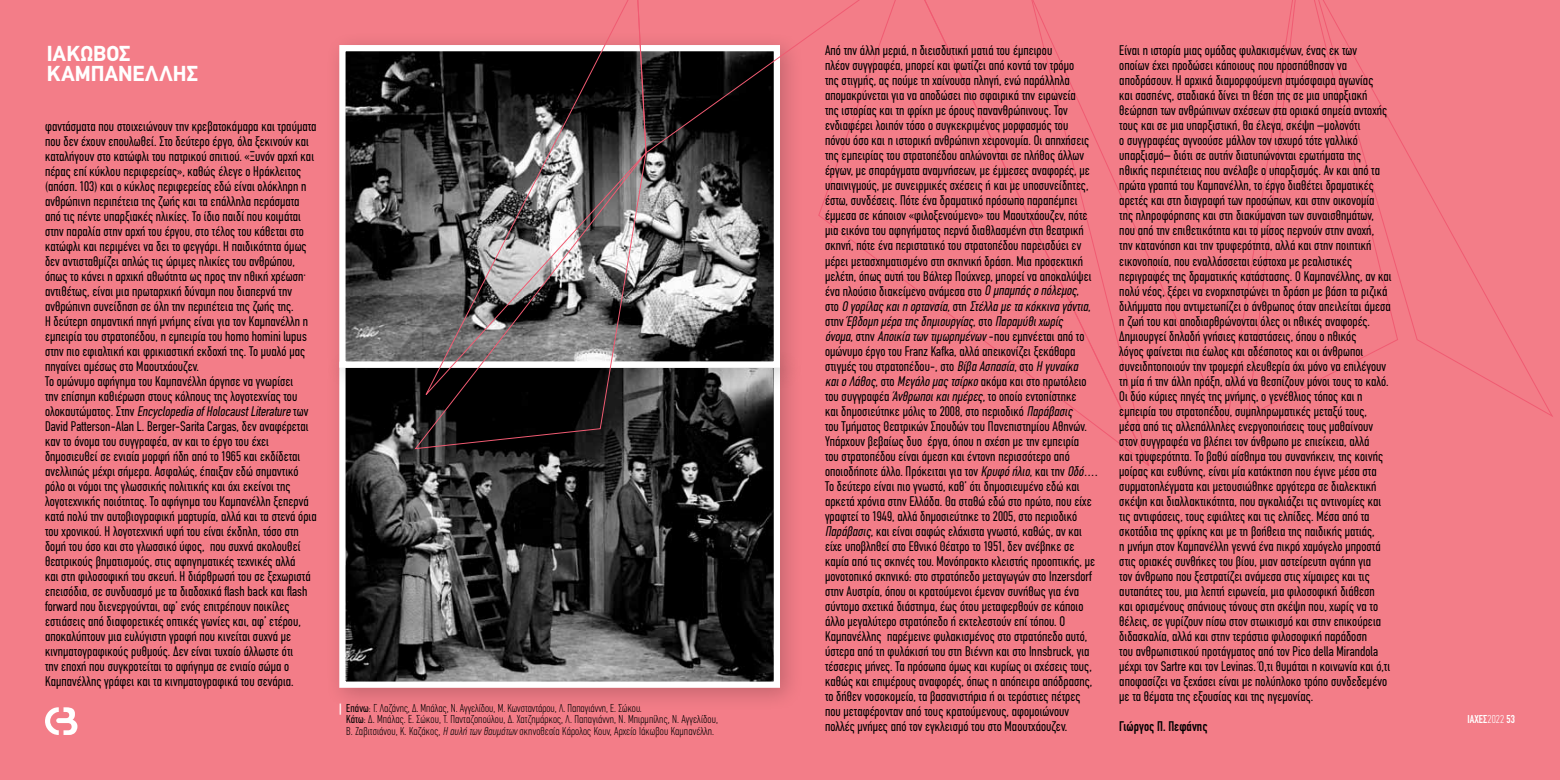
<style>
.page{position:relative;width:1560px;height:780px;background:#fff}
.page>*{position:absolute;margin:0;border:0;box-sizing:border-box;transform-origin:0 0}
.t1{font:700 21.25px/20px "CF Din";color:#fff}
.t2{font:condensed 13.75px/15px "CF Din";letter-spacing:.005em;color:#000}
.t3{font:13.75px "CF Din Condensed";letter-spacing:.005em;color:#000}
.t4{font:300 condensed 11.25px/11.2px "CF Din";letter-spacing:.01em;color:#000}
.t5{font:11.25px "CF Din Condensed";letter-spacing:.01em;color:#fff}
.s1{font-style:italic}
.s2{font-family:"CF Din Condensed";font-weight:700;font-stretch:normal;color:#fff}
.s3{font-weight:400}
.s4{font-family:"CF Din";font-weight:300;font-stretch:condensed}
</style>
<div class="page">
<div style="left:0;top:0;width:1559px;height:780px;background:#f37d88"></div>
<svg style="left:45px;top:707px;width:32px;height:28px"></svg>
<div style="left:324px;top:346px;width:480px;height:366px;background:#000;opacity:.2"></div>
<img style="left:346px;top:392px;width:427px;height:288px">
<div style="left:339px;top:361px;width:441px;height:326px;border:6px solid #fff"></div>
<div style="left:324px;top:30px;width:480px;height:362px;background:#000;opacity:.2"></div>
<img style="left:346px;top:52px;width:427px;height:308px">
<div style="left:339px;top:45px;width:441px;height:322px;border:6px solid #fff"></div>
<svg style="left:423px;top:0;width:213px;height:152px"></svg>
<svg style="left:414px;top:152px;width:233px;height:297px;background:#615e5e"></svg>
<svg style="left:636px;top:0;width:182px;height:154px"></svg>
<svg style="left:818px;top:0;width:332px;height:466px"></svg>
<svg style="left:1397px;top:134px;width:156px;height:283px"></svg>
<svg style="left:1247px;top:0;width:150px;height:417px"></svg>
<h1 class="t1" style="left:47px;top:44px;width:15px">ιακωβοσ καμπανελλησ</h1>
<p class="t2" style="left:45px;top:118px;width:273px">φαντάσματα που στοιχειώνουν την κρεβατοκάμαρα και τραύματα που δεν έχουν επουλωθεί. Στο δεύτερο έργο, όλα ξεκινούν και καταλήγουν στο κατώφλι του πατρικού σπιτιού. «Ξυνόν αρχή και πέρας επί κύκλου περιφερείας», καθώς έλεγε ο Ηράκλειτος (απόσπ. 103) και ο κύκλος περιφερείας εδώ είναι ολόκληρη η ανθρώπινη περιπέτεια της ζωής και τα επάλληλα περάσματα από τις πέντε υπαρξιακές ηλικίες. Το ίδιο παιδί που κοιμάται στην παραλία στην αρχή του έργου, στο τέλος του κάθεται στο κατώφλι και περιμένει να δει το φεγγάρι. Η παιδικότητα όμως δεν αντισταθμίζει απλώς τις ώριμες ηλικίες του ανθρώπου, όπως το κάνει η αρχική αθωότητα ως προς την ηθική χρέωση· αντιθέτως, είναι μια πρωταρχική δύναμη που διαπερνά την ανθρώπινη συνείδηση σε όλη την περιπέτεια της ζωής της.<br>Η δεύτερη σημαντική πηγή μνήμης είναι για τον Καμπανέλλη η εμπειρία του στρατοπέδου, η εμπειρία του homo homini lupus στην πιο εφιαλτική και φρικιαστική εκδοχή της. Το μυαλό μας πηγαίνει αμέσως στο Μαουτχάουζεν.<br>Το ομώνυμο αφήγημα του Καμπανέλλη άργησε να γνωρίσει<br>την επίσημη καθιέρωση στους κόλπους της λογοτεχνίας του<br>ο λ ο κ α υ τ ώ μ α τ ο ς . Σ τ η ν <span class="s1">Encyclopedia ofHolocaustLiterature</span> τ ω ν David Patterson-Alan L. Berger-Sarita Cargas, δεν αναφέρεται καν το όνομα του συγγραφέα, αν και το έργο του έχει δημοσιευθεί σε ενιαία μορφή ήδη από το 1965 και εκδίδεται ανελλιπώς μέχρι σήμερα. Ασφαλώς, έπαιξαν εδώ σημαντικό ρόλο οι νόμοι της γλωσσικής πολιτικής και όχι εκείνοι της λογοτεχνικής ποιότητας. Το αφήγημα του Καμπανέλλη ξεπερνά κατά πολύ την αυτοβιογραφική μαρτυρία, αλλά και τα στενά όρια του χρονικού. Η λογοτεχνική υφή του είναι έκδηλη, τόσο στη δομή του όσο και στο γλωσσικό ύφος, που συχνά ακολουθεί θεατρικούς βηματισμούς, στις αφηγηματικές τεχνικές αλλά<br>και στη φιλοσοφική του σκευή. Η διάρθρωσή του σε ξεχωριστά επεισόδια, σε συνδυασμό με τα διαδοχικά flash back και flash forward που διενεργούνται, αφ’ ενός επιτρέπουν ποικίλες εστιάσεις από διαφορετικές οπτικές γωνίες και, αφ’ ετέρου, αποκαλύπτουν μια ευλύγιστη γραφή που κινείται συχνά με κινηματογραφικούς ρυθμούς. Δεν είναι τυχαίο άλλωστε ότι<br>την εποχή που συγκροτείται το αφήγημα σε ενιαίο σώμα ο Καμπανέλλης γράφει και τα κινηματογραφικά του σενάρια.</p>
<p class="t4" style="left:346px;top:702px;width:373px;text-indent:-7px"><span class="s2">|</span> <span class="s3">Επάνω</span>: Γ. Λαζάνης, Δ. Μπάλας, Ν. Αγγελίδου, Μ. Κωνσταντάρου, Λ. Παπαγιάννη, Ε. Σώκου.<br><span class="s3">Κάτω</span>: Δ. Μπάλας. Ε. Σώκου, Τ. Πανταζοπούλου, Δ. Χατζημάρκος, Λ. Παπαγιάννη, Ν. Μπιρμπίλης, Ν. Αγγελίδου,<br>Β. Ζαβιτσιάνου, Κ. Καζάκος, <span class="s1">Η αυλή τωνθαυμάτων</span>σκηνοθεσία Κάρολος Κουν, Αρχείο Ιάκωβου Καμπανέλλη.</p>
<p class="t2" style="left:825px;top:43px;width:274px">Από την άλλη μεριά, η διεισδυτική ματιά του έμπειρου<br>πλέον συγγραφέα, μπορεί και φωτίζει από κοντά τον τρόμο<br>της στιγμής, ας πούμε τη χαίνουσα πληγή, ενώ παράλληλα απομακρύνεται για να αποδώσει πιο σφαιρικά την ειρωνεία<br>της ιστορίας και τη φρίκη με όρους πανανθρώπινους. Τον ενδιαφέρει λοιπόν τόσο ο συγκεκριμένος μορφασμός του<br>πόνου όσο και η ιστορική ανθρώπινη χειρονομία. Οι απηχήσεις της εμπειρίας του στρατοπέδου απλώνονται σε πλήθος άλλων έργων, με σπαράγματα αναμνήσεων, με έμμεσες αναφορές, με υπαινιγμούς, με συνειρμικές σχέσεις ή και με υποσυνείδητες, έστω, συνδέσεις. Πότε ένα δραματικό πρόσωπο παραπέμπει έμμεσα σε κάποιον «φιλοξενούμενο» του Μαουτχάουζεν, πότε μια εικόνα του αφηγήματος περνά διαθλασμένη στη θεατρική σκηνή, πότε ένα περιστατικό του στρατοπέδου παρεισδύει εν μέρει μετασχηματισμένο στη σκηνική δράση. Μια προσεκτική μελέτη, όπως αυτή του Βάλτερ Πούχνερ, μπορεί να αποκαλύψει ένα πλούσιο διακείμενο ανάμεσα στο <span class="s1">Ο μπαμπάς ο πόλεμος</span>,<br>σ τ ο <span class="s1">Ο γορίλας καιη ορτανσία</span>, σ τ η <span class="s1">Στέλλα με τα κόκκινα γάντια</span>, σ τ η ν <span class="s1">Έβδομη μέρα της δημιουργίας</span>, σ τ ο <span class="s1">Παραμύθιχωρίς<br>όνομα</span>, σ τ η ν <span class="s1">Αποικία τωντιμωρημένων</span>- π ο υ ε μ π ν έ ε τ α ι α π ό τ ο ομώνυμο έργο του Franz Kafka, αλλά απεικονίζει ξεκάθαρα στιγμές του στρατοπέδου-, στο <span class="s1">Βίβα Ασπασία</span>, στο <span class="s1">Η γυναίκα καιο Λάθος</span>, στο <span class="s1">Μεγάλο μας τσίρκο</span> ακόμα και στο πρωτόλειο του συγγραφέα <span class="s1">Άνθρωποικαιημέρες</span>, το οποίο εντοπίστηκε<br>και δημοσιεύτηκε μόλις το 2008, στο περιοδικό <span class="s1">Παράβασις<br></span>του Τμήματος Θεατρικών Σπουδών του Πανεπιστημίου Αθηνών.<br>Υπάρχουν βεβαίως δυο έργα, όπου η σχέση με την εμπειρία<br>του στρατοπέδου είναι άμεση και έντονη περισσότερο από οποιοδήποτε άλλο. Πρόκειται για τον <span class="s1">Κρυφό ήλιο</span>, και την <span class="s1">Οδό…</span>.<br>Το δεύτερο είναι πιο γνωστό, καθ’ ότι δημοσιευμένο εδώ και αρκετά χρόνια στην Ελλάδα. Θα σταθώ εδώ στο πρώτο, που είχε γραφτεί το 1949, αλλά δημοσιεύτηκε το 2005, στο περιοδικό <span class="s1">Παράβασις</span>, και είναι σαφώς ελάχιστα γνωστό, καθώς, αν και είχε υποβληθεί στο Εθνικό Θέατρο το 1951, δεν ανέβηκε σε καμία από τις σκηνές του. Μονόπρακτο κλειστής προοπτικής, με μονοτοπικό σκηνικό: στο στρατόπεδο μεταγωγών στο Inzersdorf στην Αυστρία, όπου οι κρατούμενοι έμεναν συνήθως για ένα σύντομο σχετικά διάστημα, έως ότου μεταφερθούν σε κάποιο άλλο μεγαλύτερο στρατόπεδο ή εκτελεστούν επί τόπου. Ο Καμπανέλλης παρέμεινε φυλακισμένος στο στρατόπεδο αυτό, ύστερα από τη φυλάκισή του στη Βιέννη και στο Innsbruck, για τέσσερις μήνες. Τα πρόσωπα όμως και κυρίως οι σχέσεις τους, καθώς και επιμέρους αναφορές, όπως η απόπειρα απόδρασης, το δήθεν νοσοκομείο, τα βασανιστήρια ή οι τεράστιες πέτρες που μεταφέρονταν από τους κρατούμενους, αφομοιώνουν πολλές μνήμες από τον εγκλεισμό του στο Μαουτχάουζεν.</p>
<p class="t2" style="left:1119px;top:43px;width:274px">Είναι η ιστορία μιας ομάδας φυλακισμένων, ένας εκ των<br>οποίων έχει προδώσει κάποιους που προσπάθησαν να αποδράσουν. Η αρχικά διαμορφούμενη ατμόσφαιρα αγωνίας<br>και σασπένς, σταδιακά δίνει τη θέση της σε μια υπαρξιακή θεώρηση των ανθρώπινων σχέσεων στα οριακά σημεία αντοχής τους και σε μια υπαρξιστική, θα έλεγα, σκέψη –μολονότι<br>ο συγγραφέας αγνοούσε μάλλον τον ισχυρό τότε γαλλικό υπαρξισμό– διότι σε αυτήν διατυπώνονται ερωτήματα της ηθικής περιπέτειας που ανέλαβε ο υπαρξισμός. Αν και από τα πρώτα γραπτά του Καμπανέλλη, το έργο διαθέτει δραματικές αρετές και στη διαγραφή των προσώπων, και στην οικονομία της πληροφόρησης και στη διακύμανση των συναισθημάτων, που από την επιθετικότητα και το μίσος περνούν στην ανοχή,<br>την κατανόηση και την τρυφερότητα, αλλά και στην ποιητική εικονοποιία, που εναλλάσσεται εύστοχα με ρεαλιστικές περιγραφές της δραματικής κατάστασης. Ο Καμπανέλλης, αν και πολύ νέος, ξέρει να ενορχηστρώνει τη δράση με βάση τα ριζικά διλήμματα που αντιμετωπίζει ο άνθρωπος όταν απειλείται άμεσα η ζωή του και αποδιαρθρώνονται όλες οι ηθικές αναφορές.<br>Δημιουργεί δηλαδή γνήσιες καταστάσεις, όπου ο ηθικός<br>λόγος φαίνεται πια έωλος και αδέσποτος και οι άνθρωποι συνειδητοποιούν την τρομερή ελευθερία όχι μόνο να επιλέγουν τη μία ή την άλλη πράξη, αλλά να θεσπίζουν μόνοι τους το καλό.<br>Οι δύο κύριες πηγές της μνήμης, ο γενέθλιος τόπος και η εμπειρία του στρατοπέδου, συμπληρωματικές μεταξύ τους,<br>μέσα από τις αλλεπάλληλες ενεργοποιήσεις τους μαθαίνουν στον συγγραφέα να βλέπει τον άνθρωπο με επιείκεια, αλλά<br>και τρυφερότητα. Το βαθύ αίσθημα του συνανήκειν, της κοινής μοίρας και ευθύνης, είναι μία κατάκτηση που έγινε μέσα στα συρματοπλέγματα και μετουσιώθηκε αργότερα σε διαλεκτική σκέψη και διαλλακτικότητα, που αγκαλιάζει τις αντινομίες και τις αντιφάσεις, τους εφιάλτες και τις ελπίδες. Μέσα από τα σκοτάδια της φρίκης και με τη βοήθεια της παιδικής ματιάς,<br>η μνήμη στον Καμπανέλλη γεννά ένα πικρό χαμόγελο μπροστά στις οριακές συνθήκες του βίου, μιαν αστείρευτη αγάπη για<br>τον άνθρωπο που ξεστρατίζει ανάμεσα στις χίμαιρες και τις αυταπάτες του, μια λεπτή ειρωνεία, μια φιλοσοφική διάθεση και ορισμένους σπάνιους τόνους στη σκέψη που, χωρίς να το θέλεις, σε γυρίζουν πίσω στον στωικισμό και στην επικούρεια διδασκαλία, αλλά και στην τεράστια φιλοσοφική παράδοση<br>του ανθρωπιστικού προτάγματος από τον Pico della Mirandola μέχρι τον Sartre και τον Levinas. Ό,τι θυμάται η κοινωνία και ό,τι αποφασίζει να ξεχάσει είναι με πολύπλοκο τρόπο συνδεδεμένο με τα θέματα της εξουσίας και της ηγεμονίας.</p>
<p class="t3" style="left:1119px;top:718px;width:90px">Γιώργος Π. Πεφάνης</p>
<p class="t5" style="left:1466px;top:712px;width:49px">ΙΑΧΕΣ<span class="s4">2022</span> 53</p>
</div>
